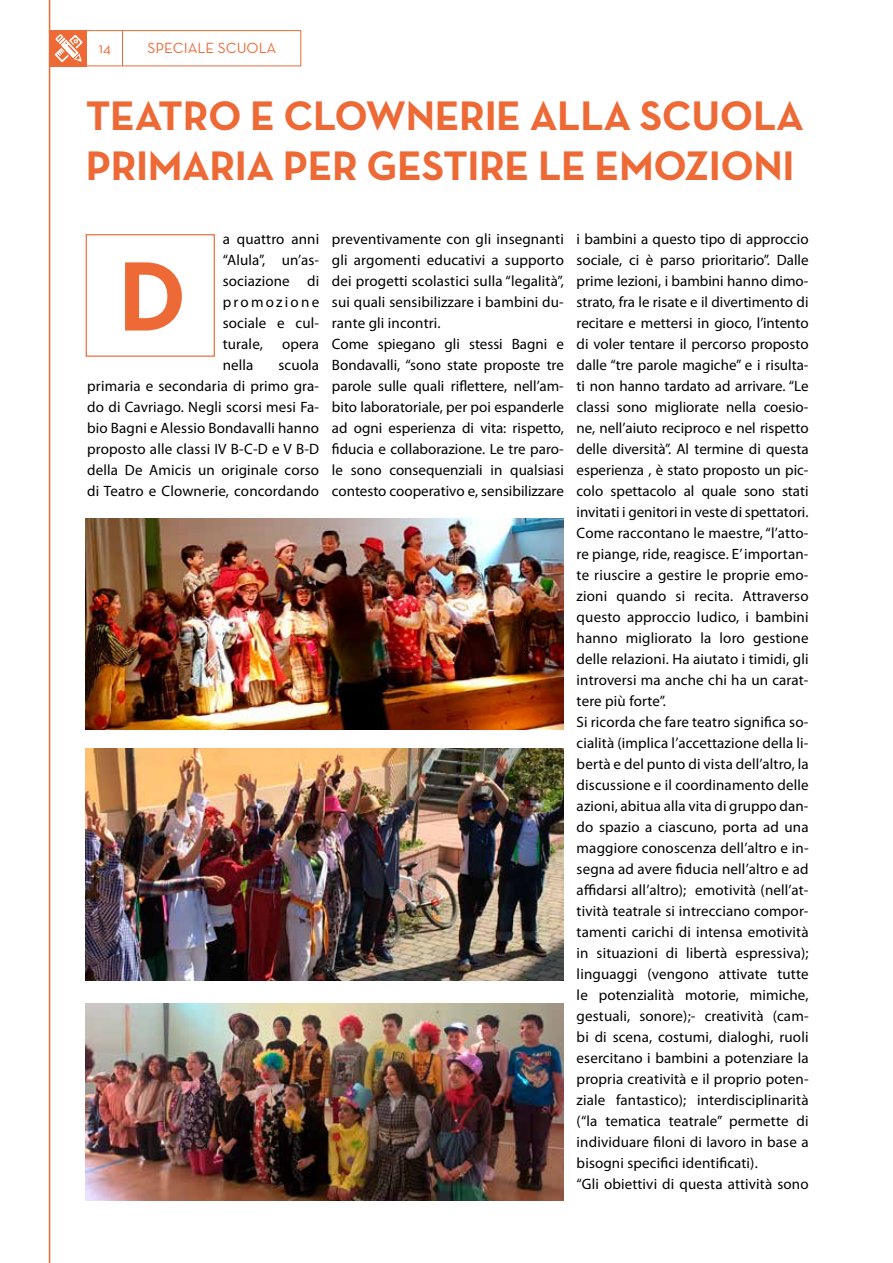
<style>
.page{position:relative;width:893px;height:1263px;background:#fff}
.page>*{position:absolute;margin:0;border:0;box-sizing:border-box;transform-origin:0 0}
.t1{font:700 100.2px "Neutra Text";color:#ed6a36}
.t2{font:700 42px/50.4px "Neutra Text";letter-spacing:-.01em;color:#ed6a36}
.t3{font:15px/21px "Myriad Pro";letter-spacing:.01em;color:#000;text-align:justify}
.t4{font:15px "Neutra Text";color:#ed6a36}
</style>
<div class="page">
<div style="left:86px;top:234px;width:129px;height:123px;border:1px solid #ed6a36"></div>
<img style="left:86px;top:1003px;width:478px;height:197px">
<img style="left:86px;top:748px;width:478px;height:232px">
<img style="left:86px;top:519px;width:478px;height:211px">
<hr style="left:49px;top:0;width:1px;height:1263px;background:#ed6a36">
<div style="left:50px;top:30px;width:251px;height:36px;border:1px solid #ed6a36"></div>
<hr style="left:122px;top:30px;width:1px;height:36px;background:#ed6a36">
<div style="left:50px;top:30px;width:37px;height:36px;background:#ed6a36"></div>
<svg style="left:55px;top:34px;width:28px;height:28px"></svg>
<p class="t4" style="left:99px;top:39px;width:14px">14</p>
<p class="t4" style="left:148px;top:39px;width:130px">SPECIALE SCUOLA</p>
<h2 class="t2" style="left:86px;top:89px;width:720px">TEATRO E CLOWNERIE ALLA SCUOLA<br>PRIMARIA PER GESTIRE LE EMOZIONI</h2>
<h1 class="t1" style="left:118px;top:234px;width:70px">D</h1>
<p class="t3" style="left:223px;top:229px;width:98px">a quattro anni “Alula”, un’as&shy;sociazione di promozione sociale e cul&shy;turale,</p>
<p class="t3" style="left:282px;top:334px;width:38px">opera</p>
<p class="t3" style="left:87px;top:355px;width:233px;text-indent:191px">scuola primaria e secondaria di primo gra&shy;do di Cavriago. Negli scorsi mesi Fa&shy;bio Bagni e Alessio Bondavalli hanno proposto alle classi IV B-C-D e V B-D della De Amicis un originale corso di Teatro e Clownerie, concordando</p>
<p class="t3" style="left:223px;top:355px;width:32px">nella</p>
<p class="t3" style="left:332px;top:229px;width:233px;text-align:left">preventivamente con gli insegnanti gli argomenti educativi a supporto dei progetti scolastici sulla “legalità”, sui quali sensibilizzare i bambini du&shy;rante gli incontri.<br>Come spiegano gli stessi Bagni e Bondavalli, “sono state proposte tre parole sulle quali riflettere, nell’am&shy;bito laboratoriale, per poi espanderle ad ogni esperienza di vita: rispetto, fiducia e collaborazione. Le tre paro&shy;le sono consequenziali in qualsiasi contesto cooperativo e, sensibilizzare</p>
<p class="t3" style="left:577px;top:229px;width:233px;text-align:left">i bambini a questo tipo di approccio sociale, ci è parso prioritario”. Dalle prime lezioni, i bambini hanno dimo&shy;strato, fra le risate e il divertimento di recitare e mettersi in gioco, l’intento di voler tentare il percorso proposto dalle “tre parole magiche” e i risulta&shy;ti non hanno tardato ad arrivare. “Le classi sono migliorate nella coesio&shy;ne, nell’aiuto reciproco e nel rispetto delle diversità”. Al termine di questa esperienza , è stato proposto un pic&shy;colo spettacolo al quale sono stati invitati i genitori in veste di spettatori.<br>Come raccontano le maestre, “l’atto&shy;re piange, ride, reagisce. E’ importan&shy;te riuscire a gestire le proprie emo&shy;zioni quando si recita. Attraverso questo approccio ludico, i bambini hanno migliorato la loro gestione delle relazioni. Ha aiutato i timidi, gli introversi ma anche chi ha un carat&shy;tere più forte”.<br>Si ricorda che fare teatro significa so&shy;cialità (implica l’accettazione della li&shy;bertà e del punto di vista dell’altro, la discussione e il coordinamento delle azioni, abitua alla vita di gruppo dan&shy;do spazio a ciascuno, porta ad una maggiore conoscenza dell’altro e in&shy;segna ad avere fiducia nell’altro e ad affidarsi all’altro); emotività (nell’at&shy;tività teatrale si intrecciano compor&shy;tamenti carichi di intensa emotività in situazioni di libertà espressiva); linguaggi (vengono attivate tutte le potenzialità motorie, mimiche, gestuali, sonore);- creatività (cam&shy;bi di scena, costumi, dialoghi, ruoli esercitano i bambini a potenziare la propria creatività e il proprio poten&shy;ziale fantastico); interdisciplinarità (“la tematica teatrale” permette di individuare filoni di lavoro in base a bisogni specifici identificati).<br>“Gli obiettivi di questa attività sono</p>
</div>
